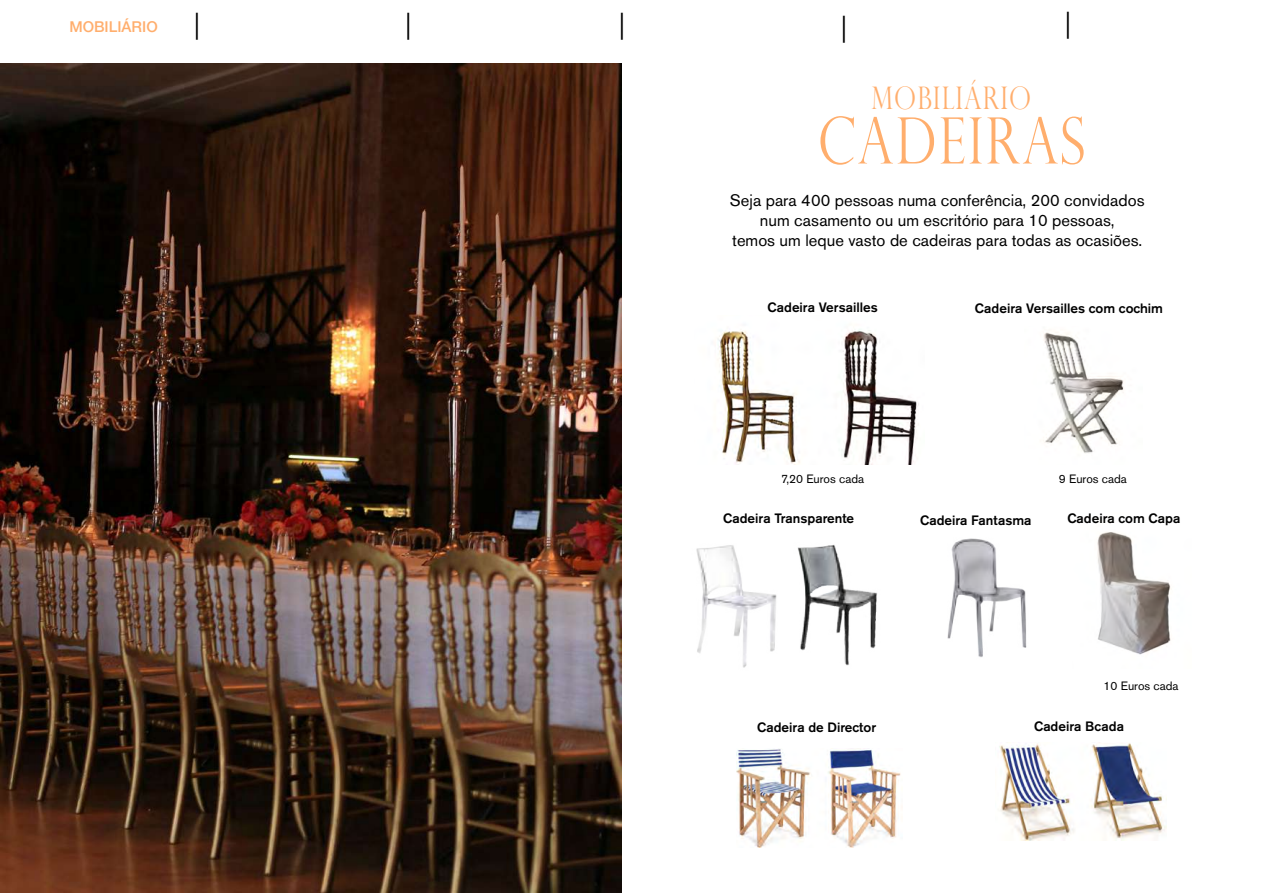
<style>
.page{position:relative;width:1263px;height:893px;background:#fff}
.page>*{position:absolute;margin:0;border:0;box-sizing:border-box;transform-origin:0 0}
.t1{font:300 64.05px "Perpetua Titling";letter-spacing:.04em;color:#ffae6d;scale:.82 1}
.t2{font:300 31.05px "Perpetua Titling";letter-spacing:.04em;color:#ffae6d;scale:.82 1}
.t3{font:27px "Minion Pro";color:#000}
.t4{font:16.5px/19.8px "Akzidenz Grotesk BE";color:#000;text-align:center}
.t5{font:500 15px "Helvetica Neue";color:#ffae6d}
.t6{font:500 13.5px "Akzidenz Grotesk BE";color:#000}
.t7{font:12px "Akzidenz Grotesk BE";color:#000}
</style>
<div class="page">
<img style="left:0;top:63px;width:622px;height:830px">
<img style="left:717px;top:329px;width:202px;height:136px">
<img style="left:736px;top:748px;width:165px;height:99px">
<img style="left:999px;top:742px;width:168px;height:98px">
<img style="left:696px;top:545px;width:80px;height:123px">
<img style="left:776px;top:544px;width:101px;height:122px">
<img style="left:947px;top:538px;width:80px;height:119px">
<img style="left:1097px;top:532px;width:74px;height:123px">
<img style="left:1043px;top:332px;width:81px;height:121px">
<p class="t5" style="left:69px;top:18px;width:90px">MOBILIÁRIO</p>
<h3 class="t3" style="left:194px;top:7px;width:9px">|</h3>
<h3 class="t3" style="left:405px;top:7px;width:9px">|</h3>
<h3 class="t3" style="left:618px;top:7px;width:9px">|</h3>
<h3 class="t3" style="left:840px;top:9px;width:9px">|</h3>
<h3 class="t3" style="left:1064px;top:6px;width:9px">|</h3>
<h2 class="t2" style="left:871px;top:80px;width:196px">MOBILIÁRIO</h2>
<h1 class="t1" style="left:818px;top:102px;width:328px">CADEIRAS</h1>
<p class="t4" style="left:730px;top:190px;width:416px">Seja para 400 pessoas numa conferência, 200 convidados num casamento ou um escritório para 10 pessoas,<br>temos um leque vasto de cadeiras para todas as ocasiões.</p>
<p class="t6" style="left:767px;top:299px;width:112px">Cadeira Versailles</p>
<p class="t6" style="left:975px;top:300px;width:190px">Cadeira Versailles com cochim</p>
<p class="t7" style="left:781px;top:471px;width:85px">7,20 Euros cada</p>
<p class="t6" style="left:723px;top:510px;width:133px">Cadeira Transparente</p>
<p class="t7" style="left:1059px;top:471px;width:70px">9 Euros cada</p>
<p class="t6" style="left:920px;top:512px;width:113px">Cadeira Fantasma</p>
<p class="t6" style="left:1067px;top:510px;width:115px">Cadeira com Capa</p>
<p class="t7" style="left:1103px;top:678px;width:76px">10 Euros cada</p>
<p class="t6" style="left:757px;top:719px;width:120px">Cadeira de Director</p>
<p class="t6" style="left:1034px;top:718px;width:92px">Cadeira Bcada</p>
</div>
